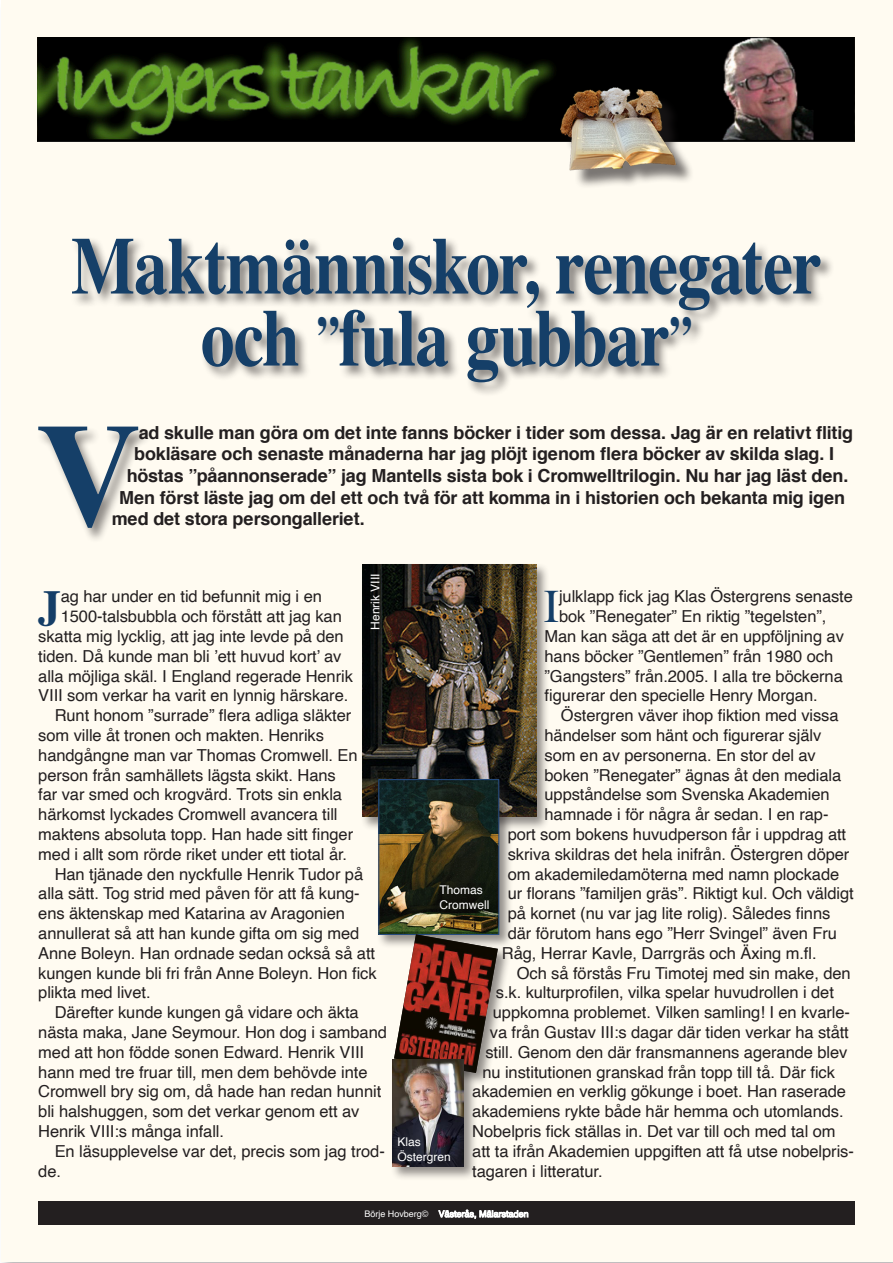
<style>
.page{position:relative;width:893px;height:1263px;background:#fff}
.page>*{position:absolute;margin:0;border:0;box-sizing:border-box;transform-origin:0 0}
.t1{font:700 145.8px "Times";color:#153f68}
.t2{font:700 81px/72px "Times";letter-spacing:-.015em;color:#153f68;text-align:center;scale:.83 1}
.t3{font:46.5px "Times";color:#153f68}
.t4{font:700 45.75px "Times";color:#153e67}
.t5{font:700 18px/21.6px "Helvetica";letter-spacing:-.01em;color:#231f20}
.t6{font:16.5px/19.8px "Helvetica";letter-spacing:-.005em;color:#231f20}
.t7{font:12px "Helvetica";color:#fff}
.t8{font:9px "Helvetica";color:#fff}
.s1{font-size:54px}
</style>
<div class="page">
<div style="left:1px;top:1px;width:891px;height:1261px;background:#fffbf1"></div>
<img style="left:38px;top:37px;width:817px;height:104px">
<div style="left:71px;top:237px;width:763px;height:159px;background:#231f20;opacity:.55"></div>
<div style="left:38px;top:1201px;width:817px;height:24px;background:#231f20"></div>
<div style="left:37px;top:427px;width:115px;height:117px;background:#231f20;opacity:.5"></div>
<div style="left:360px;top:562px;width:190px;height:269px;background:#231f20;opacity:.5"></div>
<img style="left:362px;top:564px;width:174px;height:253px">
<div style="left:376px;top:777px;width:137px;height:172px;background:#231f20;opacity:.5"></div>
<img style="left:380px;top:781px;width:117px;height:152px">
<div style="left:378px;top:779px;width:121px;height:156px;border:1px solid #284d84"></div>
<div style="left:392px;top:933px;width:119px;height:153px;background:#231f20;opacity:.5"></div>
<img style="left:394px;top:934px;width:104px;height:139px">
<div style="left:390px;top:1057px;width:88px;height:124px;background:#231f20;opacity:.5"></div>
<img style="left:392px;top:1059px;width:72px;height:108px">
<div style="left:565px;top:92px;width:130px;height:97px;background:#231f20;opacity:.6"></div>
<img style="left:557px;top:86px;width:120px;height:86px">
<p class="t2" style="left:71px;top:222px;width:906px">Maktmänniskor, renegater och <span class="s1">”</span>fula gubbar<span class="s1">”</span></p>
<p class="t5" style="left:134px;top:422px;width:721px">ad skulle man göra om det inte fanns böcker i tider som dessa. Jag är en relativt flitig bokläsare och senaste månaderna har jag plöjt igenom flera böcker av skilda slag. I</p>
<p class="t5" style="left:127px;top:465px;width:723px">höstas ”påannonserade” jag Mantells sista bok i Cromwelltrilogin. Nu har jag läst den.</p>
<p class="t5" style="left:119px;top:487px;width:727px">Men först läste jag om del ett och två för att komma in i historien och bekanta mig igen</p>
<p class="t5" style="left:112px;top:508px;width:255px">med det stora persongalleriet.</p>
<p class="t1" style="left:36px;top:336px;width:107px">V</p>
<p class="t7" style="left:366px;top:630px;width:58px;rotate:-90deg">Henrik VIII</p>
<p class="t4" style="left:38px;top:563px;width:24px">J</p>
<p class="t6" style="left:61px;top:587px;width:263px">ag har under en tid befunnit mig i en</p>
<p class="t6" style="left:61px;top:607px;width:283px">1500‑talsbubbla och förstått att jag kan</p>
<p class="t6" style="left:38px;top:627px;width:307px">skatta mig lycklig, att jag inte levde på den</p>
<p class="t6" style="left:38px;top:647px;width:305px">tiden. Då kunde man bli ’ett huvud kort’ av</p>
<p class="t6" style="left:38px;top:666px;width:316px">alla möjliga skäl. I England regerade Henrik</p>
<p class="t6" style="left:38px;top:686px;width:312px">VIII som verkar ha varit en lynnig härskare.</p>
<p class="t6" style="left:38px;top:706px;width:321px;text-indent:16px">Runt honom ”surrade” flera adliga släkter som ville åt tronen och makten. Henriks handgångne man var Thomas Cromwell. En person från samhällets lägsta skikt. Hans far var smed och krogvärd. Trots sin enkla härkomst lyckades Cromwell avancera till maktens absoluta topp. Han hade sitt finger med i allt som rörde riket under ett tiotal år.</p>
<p class="t6" style="left:38px;top:864px;width:340px;text-indent:16px">Han tjänade den nyckfulle Henrik Tudor på alla sätt. Tog strid med påven för att få kung‑ ens äktenskap med Katarina av Aragonien annullerat så att han kunde gifta om sig med Anne Boleyn. Han ordnade sedan också så att kungen kunde bli fri från Anne Boleyn. Hon fick plikta med livet.</p>
<p class="t6" style="left:38px;top:1003px;width:350px;text-indent:16px">Därefter kunde kungen gå vidare och äkta nästa maka, Jane Seymour. Hon dog i samband med att hon födde sonen Edward. Henrik VIII hann med tre fruar till, men dem behövde inte Cromwell bry sig om, då hade han redan hunnit bli halshuggen, som det verkar genom ett av Henrik VIII:s många infall.</p>
<p class="t6" style="left:38px;top:1142px;width:348px;text-indent:16px">En läsupplevelse var det, precis som jag trod‑ de.</p>
<p class="t3" style="left:544px;top:563px;width:17px">I</p>
<p class="t6" style="left:559px;top:587px;width:295px">julklapp fick jag Klas Östergrens senaste</p>
<p class="t6" style="left:559px;top:607px;width:269px">bok ”Renegater” En riktig ”tegelsten”,</p>
<p class="t6" style="left:544px;top:627px;width:301px">Man kan säga att det är en uppföljning av</p>
<p class="t6" style="left:544px;top:647px;width:290px">hans böcker ”Gentlemen” från 1980 och</p>
<p class="t6" style="left:544px;top:666px;width:300px">”Gangsters” från.2005. I alla tre böckerna</p>
<p class="t6" style="left:544px;top:686px;width:275px">figurerar den specielle Henry Morgan.</p>
<p class="t6" style="left:561px;top:706px;width:279px">Östergren väver ihop fiktion med vissa</p>
<p class="t6" style="left:544px;top:726px;width:278px">händelser som hänt och figurerar själv</p>
<p class="t6" style="left:544px;top:746px;width:273px">som en av personerna. En stor del av</p>
<p class="t6" style="left:544px;top:765px;width:298px">boken ”Renegater” ägnas åt den mediala</p>
<p class="t6" style="left:544px;top:785px;width:287px">uppståndelse som Svenska Akademien</p>
<p class="t6" style="left:544px;top:805px;width:285px">hamnade i för några år sedan. I en rap‑</p>
<p class="t6" style="left:508px;top:825px;width:340px">port som bokens huvudperson får i uppdrag att</p>
<p class="t6" style="left:508px;top:845px;width:343px">skriva skildras det hela inifrån. Östergren döper</p>
<p class="t6" style="left:508px;top:864px;width:333px">om akademiledamöterna med namn plockade</p>
<p class="t6" style="left:508px;top:884px;width:348px">ur florans ”familjen gräs”. Riktigt kul. Och väldigt</p>
<p class="t6" style="left:508px;top:904px;width:324px">på kornet (nu var jag lite rolig). Således finns</p>
<p class="t6" style="left:508px;top:924px;width:331px">där förutom hans ego ”Herr Svingel” även Fru</p>
<p class="t6" style="left:502px;top:944px;width:316px">Råg, Herrar Kavle, Darrgräs och Äxing m.fl.</p>
<p class="t6" style="left:517px;top:963px;width:335px">Och så förstås Fru Timotej med sin make, den</p>
<p class="t6" style="left:496px;top:983px;width:340px">s.k. kulturprofilen, vilka spelar huvudrollen i det</p>
<p class="t6" style="left:493px;top:1003px;width:359px">uppkomna problemet. Vilken samling! I en kvarle‑</p>
<p class="t6" style="left:490px;top:1023px;width:360px">va från Gustav III:s dagar där tiden verkar ha stått</p>
<p class="t6" style="left:485px;top:1043px;width:364px">still. Genom den där fransmannens agerande blev</p>
<p class="t6" style="left:482px;top:1062px;width:354px">nu institutionen granskad från topp till tå. Där fick</p>
<p class="t6" style="left:472px;top:1082px;width:375px">akademien en verklig gökunge i boet. Han raserade</p>
<p class="t6" style="left:472px;top:1102px;width:373px">akademiens rykte både här hemma och utomlands.</p>
<p class="t6" style="left:472px;top:1122px;width:365px">Nobelpris fick ställas in. Det var till och med tal om</p>
<p class="t6" style="left:472px;top:1142px;width:383px">att ta ifrån Akademien uppgiften att få utse nobelpris‑</p>
<p class="t6" style="left:472px;top:1161px;width:132px">tagaren i litteratur.</p>
<p class="t7" style="left:439px;top:881px;width:45px">Thomas</p>
<p class="t7" style="left:439px;top:895px;width:51px">Cromwell</p>
<p class="t7" style="left:397px;top:1133px;width:25px">Klas</p>
<p class="t7" style="left:397px;top:1147px;width:55px">Östergren</p>
<p class="t8" style="left:364px;top:1207px;width:166px">Börje Hovberg© Västerås, Mälarstaden</p>
</div>
